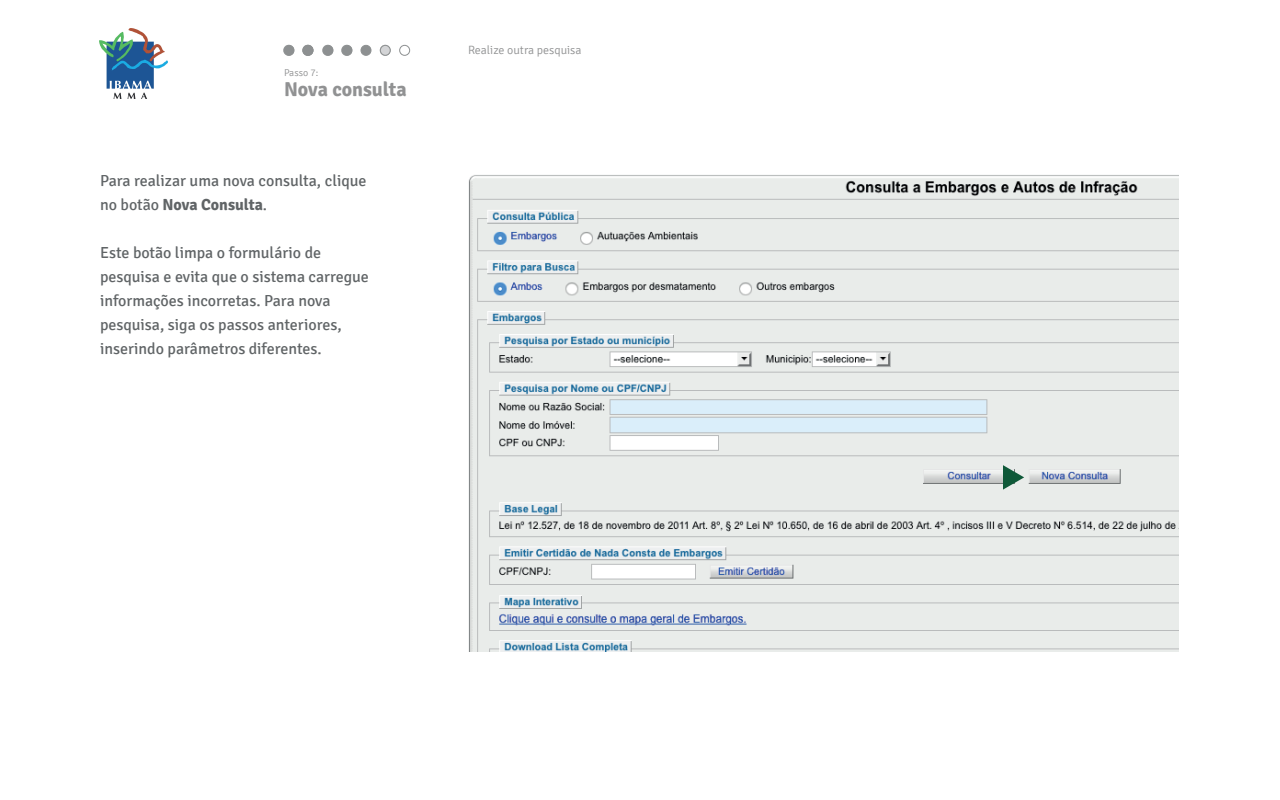
<style>
.page{position:relative;width:1280px;height:800px;background:#fff}
.page>*{position:absolute;margin:0;border:0;box-sizing:border-box;transform-origin:0 0}
.t1{font:700 20px "Signika";color:#919293}
.t2{font:16px/24px "Signika";color:#606466}
.t3{font:300 12px "Signika";color:#919293}
.t4{font:300 10px "Signika";color:#919293}
.s1{font-weight:700}
</style>
<div class="page">
<img style="left:468px;top:175px;width:711px;height:477px">
<img style="left:100px;top:28px;width:67px;height:70px">
<div style="left:283px;top:45px;width:11px;height:11px;border:1px solid #8d9091;border-radius:50%"></div>
<div style="left:284px;top:45px;width:10px;height:10px;background:#8d9091;border-radius:50%"></div>
<div style="left:284px;top:45px;width:10px;height:11px;border:1px solid #8d9091;border-radius:50%"></div>
<div style="left:302px;top:45px;width:11px;height:11px;border:1px solid #8d9091;border-radius:50%"></div>
<div style="left:303px;top:45px;width:10px;height:10px;background:#8d9091;border-radius:50%"></div>
<div style="left:302px;top:45px;width:12px;height:11px;border:1px solid #8d9091;border-radius:50%"></div>
<div style="left:399px;top:45px;width:11px;height:11px;border:1px solid #8d9091;border-radius:50%"></div>
<svg style="left:1003px;top:465px;width:21px;height:25px"></svg>
<div style="left:322px;top:45px;width:11px;height:11px;border:1px solid #8d9091;border-radius:50%"></div>
<div style="left:323px;top:45px;width:10px;height:10px;background:#8d9091;border-radius:50%"></div>
<div style="left:322px;top:45px;width:12px;height:11px;border:1px solid #8d9091;border-radius:50%"></div>
<div style="left:341px;top:45px;width:11px;height:11px;border:1px solid #8d9091;border-radius:50%"></div>
<div style="left:342px;top:45px;width:10px;height:10px;background:#8d9091;border-radius:50%"></div>
<div style="left:342px;top:45px;width:10px;height:11px;border:1px solid #8d9091;border-radius:50%"></div>
<div style="left:361px;top:45px;width:10px;height:10px;background:#8d9091;border-radius:50%"></div>
<div style="left:360px;top:45px;width:12px;height:11px;border:1px solid #8d9091;border-radius:50%"></div>
<div style="left:380px;top:45px;width:10px;height:10px;background:#d3d4d6;border-radius:50%"></div>
<div style="left:380px;top:45px;width:10px;height:11px;border:1px solid #8d9091;border-radius:50%"></div>
<div style="left:380px;top:45px;width:11px;height:11px;border:1px solid #8d9091;border-radius:50%"></div>
<p class="t4" style="left:284px;top:67px;width:36px">Passo 7:</p>
<p class="t1" style="left:284px;top:77px;width:124px">Nova consulta</p>
<p class="t2" style="left:100px;top:169px;width:268px">Para realizar uma nova consulta, clique no botão <span class="s1">Nova Consulta</span>.</p>
<p class="t2" style="left:100px;top:241px;width:270px">Este botão limpa o formulário de pesquisa e evita que o sistema carregue informações incorretas. Para nova pesquisa, siga os passos anteriores, inserindo parâmetros diferentes.</p>
<p class="t3" style="left:468px;top:44px;width:115px">Realize outra pesquisa</p>
</div>
